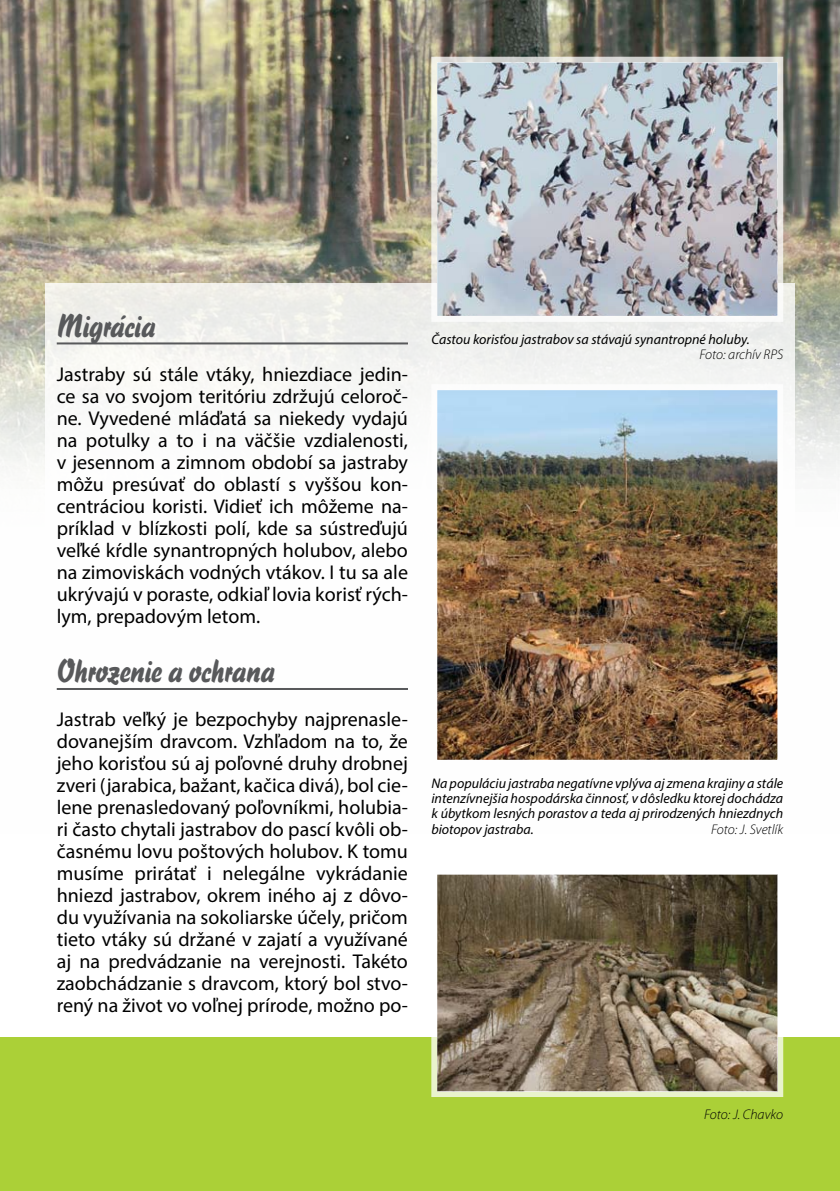
<style>
.page{position:relative;width:840px;height:1191px;background:#fff}
.page>*{position:absolute;margin:0;border:0;box-sizing:border-box;transform-origin:0 0}
.t1{font:34px "Blizzard DOT";color:#58595b}
.t2{font:20px/22px "Myriad Pro";color:#000;text-align:justify}
.t3{font:italic 14px/15.4px "Myriad Pro";color:#000;text-align:justify}
.t4{font:italic 300 14px "Myriad Pro";color:#000}
</style>
<div class="page">
<img style="left:0;top:0;width:839px;height:477px">
<div style="left:45px;top:283px;width:749px;height:718px;background:#fff"></div>
<div style="left:0;top:1037px;width:839px;height:154px;background:#abd037"></div>
<hr style="left:57px;top:342px;width:351px;height:2px;background:#58595b">
<hr style="left:57px;top:688px;width:351px;height:2px;background:#58595b">
<img style="left:429px;top:382px;width:355px;height:378px">
<svg style="left:431px;top:874px;width:353px;height:223px;background:#7b6e59"></svg>
<img style="left:429px;top:55px;width:355px;height:269px">
<h1 class="t1" style="left:57px;top:306px;width:100px">Migrácia</h1>
<p class="t2" style="left:57px;top:363px;width:352px">Jastraby sú stále vtáky, hniezdiace jedin&shy;ce sa vo svojom teritóriu zdržujú celoroč&shy;ne. Vyvedené mláďatá sa niekedy vydajú na potulky a to i na väčšie vzdialenosti, v jesennom a zimnom období sa jastraby môžu presúvať do oblastí s vyššou kon&shy;centráciou koristi. Vidieť ich môžeme na&shy;príklad v blízkosti polí, kde sa sústreďujú veľké kŕdle synantropných holubov, alebo na zimoviskách vodných vtákov. I tu sa ale ukrývajú v poraste, odkiaľ lovia korisť rých&shy;lym, prepadovým letom.</p>
<h1 class="t1" style="left:57px;top:652px;width:219px">Ohrozenie a ochrana</h1>
<p class="t2" style="left:57px;top:708px;width:352px">Jastrab veľký je bezpochyby najprenasle&shy;dovanejším dravcom. Vzhľadom na to, že jeho korisťou sú aj poľovné druhy drobnej zveri (jarabica, bažant, kačica divá), bol cie&shy;lene prenasledovaný poľovníkmi, holubia&shy;ri často chytali jastrabov do pascí kvôli ob&shy;časnému lovu poštových holubov. K tomu musíme prirátať i nelegálne vykrádanie hniezd jastrabov, okrem iného aj z dôvo&shy;du využívania na sokoliarske účely, pričom tieto vtáky sú držané v zajatí a využívané aj na predvádzanie na verejnosti. Takéto zaobchádzanie s dravcom, ktorý bol stvo&shy;rený na život vo voľnej prírode, možno po-</p>
<p class="t3" style="left:431px;top:331px;width:319px">Častou korisťou jastrabov sa stávajú synantropné holuby.</p>
<p class="t4" style="left:699px;top:346px;width:85px">Foto: archív RPS</p>
<p class="t3" style="left:431px;top:775px;width:353px">Na populáciu jastraba negatívne vplýva aj zmena krajiny a stále intenzívnejšia hospodárska činnosť, v dôsledku ktorej dochádza k úbytkom lesných porastov a teda aj prirodzených hniezdnych biotopov jastraba.</p>
<p class="t4" style="left:710px;top:820px;width:74px">Foto: J. Svetlík</p>
<p class="t4" style="left:703px;top:1105px;width:80px">Foto: J. Chavko</p>
</div>
